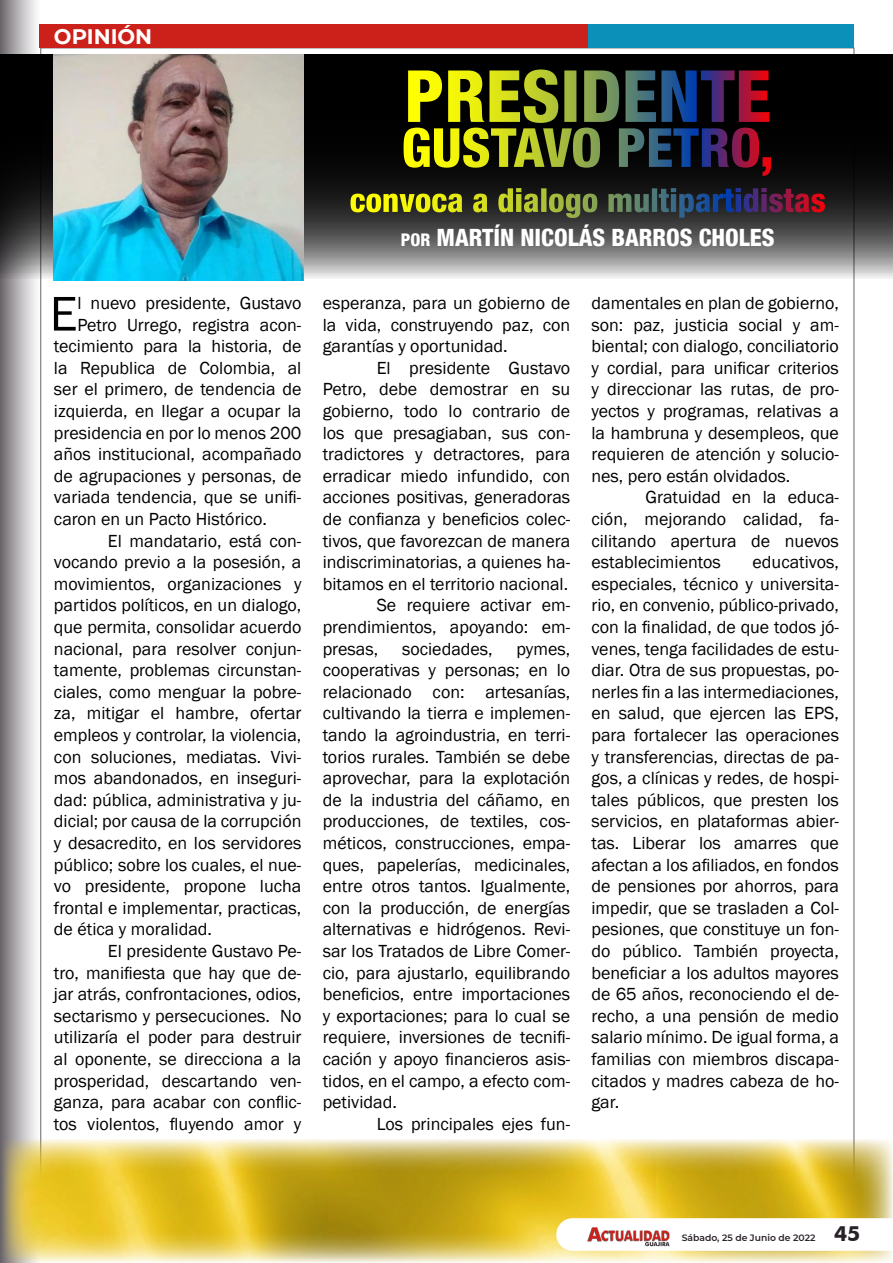
<style>
.page{position:relative;width:893px;height:1263px;background:#fff}
.page>*{position:absolute;margin:0;border:0;box-sizing:border-box;transform-origin:0 0}
.t1{font:50.4px "Franklin Gothic";color:#000}
.t2{font:800 condensed 23.85px "Helvetica 87";color:#fff}
.t3{font:700 21px "Montserrat";color:#fff}
.t4{font:700 21px "Futura BT";color:#292129}
.t5{font:18px/21.6px "Franklin Gothic";color:#000;text-align:justify}
.t6{font:600 9.15px "Montserrat";color:#292129}
.s1{font-size:17.4px}
</style>
<div class="page">
<div style="left:0;top:0;width:40px;height:1263px;background:linear-gradient(to right,#6f6a6f,#fff)"></div>
<img style="left:2px;top:1139px;width:891px;height:124px">
<svg style="left:0;top:54px;width:893px;height:224px;background:#3a3a36"></svg>
<div style="left:39px;top:24px;width:549px;height:24px;background:#cc211a"></div>
<div style="left:588px;top:24px;width:266px;height:24px;background:#0a90b9"></div>
<img style="left:54px;top:54px;width:250px;height:226px">
<img style="left:498px;top:188px;width:325px;height:24px">
<svg style="left:404px;top:69px;width:365px;height:99px;background:#525224"></svg>
<svg style="left:556px;top:1218px;width:337px;height:33px"></svg>
<img style="left:585px;top:1224px;width:88px;height:24px">
<p class="t3" style="left:54px;top:22px;width:100px">OPINIÓN</p>
<h1 class="t1" style="left:50px;top:282px;width:29px">E</h1>
<p class="t5" style="left:77px;top:293px;width:226px">l nuevo presidente, Gustavo</p>
<p class="t5" style="left:77px;top:314px;width:226px">Petro Urrego, registra acon-</p>
<p class="t5" style="left:54px;top:336px;width:249px">tecimiento para la historia, de</p>
<p class="t5" style="left:54px;top:357px;width:249px">la Republica de Colombia, al</p>
<p class="t5" style="left:54px;top:379px;width:249px">ser el primero, de tendencia de</p>
<p class="t5" style="left:54px;top:401px;width:249px">izquierda, en llegar a ocupar la</p>
<p class="t5" style="left:54px;top:422px;width:249px">presidencia en por lo menos 200</p>
<p class="t5" style="left:54px;top:444px;width:249px">años institucional, acompañado</p>
<p class="t5" style="left:54px;top:465px;width:249px">de agrupaciones y personas, de</p>
<p class="t5" style="left:54px;top:487px;width:249px">variada tendencia, que se unifi-</p>
<p class="t5" style="left:54px;top:509px;width:215px">caron en un Pacto Histórico.</p>
<p class="t5" style="left:108px;top:530px;width:195px">El mandatario, está con-</p>
<p class="t5" style="left:54px;top:552px;width:249px">vocando previo a la posesión, a</p>
<p class="t5" style="left:54px;top:573px;width:249px">movimientos, organizaciones y</p>
<p class="t5" style="left:54px;top:595px;width:249px">partidos políticos, en un dialogo,</p>
<p class="t5" style="left:54px;top:617px;width:249px">que permita, consolidar acuerdo</p>
<p class="t5" style="left:54px;top:638px;width:249px">nacional, para resolver conjun-</p>
<p class="t5" style="left:54px;top:660px;width:249px">tamente, problemas circunstan-</p>
<p class="t5" style="left:54px;top:681px;width:249px">ciales, como menguar la pobre-</p>
<p class="t5" style="left:54px;top:703px;width:249px">za, mitigar el hambre, ofertar</p>
<p class="t5" style="left:54px;top:725px;width:249px">empleos y controlar, la violencia,</p>
<p class="t5" style="left:54px;top:746px;width:249px">con soluciones, mediatas. Vivi-</p>
<p class="t5" style="left:54px;top:768px;width:249px">mos abandonados, en inseguri-</p>
<p class="t5" style="left:54px;top:789px;width:249px">dad: pública, administrativa y ju-</p>
<p class="t5" style="left:54px;top:811px;width:249px">dicial; por causa de la corrupción</p>
<p class="t5" style="left:54px;top:833px;width:249px">y desacredito, en los servidores</p>
<p class="t5" style="left:54px;top:854px;width:249px">público; sobre los cuales, el nue-</p>
<p class="t5" style="left:54px;top:876px;width:249px">vo presidente, propone lucha</p>
<p class="t5" style="left:54px;top:897px;width:249px">frontal e implementar, practicas,</p>
<p class="t5" style="left:54px;top:919px;width:160px">de ética y moralidad.</p>
<p class="t5" style="left:108px;top:941px;width:195px">El presidente Gustavo Pe-</p>
<p class="t5" style="left:54px;top:962px;width:249px">tro, manifiesta que hay que de-</p>
<p class="t5" style="left:54px;top:984px;width:249px">jar atrás, confrontaciones, odios,</p>
<p class="t5" style="left:54px;top:1005px;width:249px">sectarismo y persecuciones. No</p>
<p class="t5" style="left:54px;top:1027px;width:249px">utilizaría el poder para destruir</p>
<p class="t5" style="left:54px;top:1049px;width:249px">al oponente, se direcciona a la</p>
<p class="t5" style="left:54px;top:1070px;width:249px">prosperidad, descartando ven-</p>
<p class="t5" style="left:54px;top:1092px;width:249px">ganza, para acabar con conflic-</p>
<p class="t5" style="left:54px;top:1113px;width:249px">tos violentos, fluyendo amor y</p>
<h2 class="t2" style="left:401px;top:223px;width:375px"><span class="s1">POR</span> MARTÍN NICOLÁS BARROS CHOLES</h2>
<p class="t5" style="left:323px;top:293px;width:249px">esperanza, para un gobierno de la vida, construyendo paz, con garantías y oportunidad.</p>
<p class="t5" style="left:377px;top:357px;width:195px">El presidente Gustavo</p>
<p class="t5" style="left:323px;top:379px;width:249px">Petro, debe demostrar en su</p>
<p class="t5" style="left:323px;top:401px;width:249px">gobierno, todo lo contrario de</p>
<p class="t5" style="left:323px;top:422px;width:249px">los que presagiaban, sus con-</p>
<p class="t5" style="left:323px;top:444px;width:249px">tradictores y detractores, para</p>
<p class="t5" style="left:323px;top:465px;width:249px">erradicar miedo infundido, con</p>
<p class="t5" style="left:323px;top:487px;width:249px">acciones positivas, generadoras</p>
<p class="t5" style="left:323px;top:509px;width:249px">de confianza y beneficios colec-</p>
<p class="t5" style="left:323px;top:530px;width:249px">tivos, que favorezcan de manera</p>
<p class="t5" style="left:323px;top:552px;width:249px">indiscriminatorias, a quienes ha-</p>
<p class="t5" style="left:323px;top:573px;width:247px">bitamos en el territorio nacional.</p>
<p class="t5" style="left:377px;top:595px;width:195px">Se requiere activar em-</p>
<p class="t5" style="left:323px;top:617px;width:249px">prendimientos, apoyando: em-</p>
<p class="t5" style="left:323px;top:638px;width:57px">presas,</p>
<p class="t5" style="left:402px;top:638px;width:92px">sociedades,</p>
<p class="t5" style="left:323px;top:638px;width:249px;text-indent:194px">pymes, cooperativas y personas; en lo relacionado con: artesanías, cultivando la tierra e implemen&shy;tando la agroindustria, en terri&shy;torios rurales. También se debe aprovechar, para la explotación de la industria del cáñamo, en producciones, de textiles, cos&shy;méticos, construcciones, empa&shy;ques, papelerías, medicinales, entre otros tantos. Igualmente, con la producción, de energías alternativas e hidrógenos. Revi&shy;sar los Tratados de Libre Comer&shy;cio, para ajustarlo, equilibrando beneficios, entre importaciones y exportaciones; para lo cual se requiere, inversiones de tecnifi&shy;cación y apoyo financieros asis&shy;tidos, en el campo, a efecto com&shy;petividad.</p>
<p class="t5" style="left:377px;top:1113px;width:195px">Los principales ejes fun-</p>
<p class="t5" style="left:591px;top:293px;width:249px">damentales en plan de gobierno, son: paz, justicia social y am&shy;biental; con dialogo, conciliatorio y cordial, para unificar criterios y direccionar las rutas, de pro&shy;yectos y programas, relativas a la hambruna y desempleos, que requieren de atención y solucio&shy;nes, pero están olvidados.</p>
<p class="t5" style="left:591px;top:487px;width:249px;text-indent:54px">Gratuidad en la educa&shy;ción, mejorando calidad, fa&shy;cilitando apertura de nuevos establecimientos</p>
<p class="t5" style="left:591px;top:552px;width:249px;text-indent:161px">educativos, especiales, técnico y universita&shy;rio, en convenio, público-privado, con la finalidad, de que todos jó&shy;venes, tenga facilidades de estu&shy;diar. Otra de sus propuestas, po&shy;nerles fin a las intermediaciones, en salud, que ejercen las EPS, para fortalecer las operaciones y transferencias, directas de pa&shy;gos, a clínicas y redes, de hospi&shy;tales públicos, que presten los servicios, en plataformas abier&shy;tas. Liberar los amarres que afectan a los afiliados, en fondos de pensiones por ahorros, para impedir, que se trasladen a Col&shy;pesiones, que constituye un fon&shy;do público. También proyecta, beneficiar a los adultos mayores de 65 años, reconociendo el de&shy;recho, a una pensión de medio salario mínimo. De igual forma, a familias con miembros discapa&shy;citados y madres cabeza de ho&shy;gar.</p>
<p class="t6" style="left:682px;top:1231px;width:135px">Sábado, 25 de Junio de 2022</p>
<p class="t4" style="left:834px;top:1221px;width:28px">45</p>
</div>
